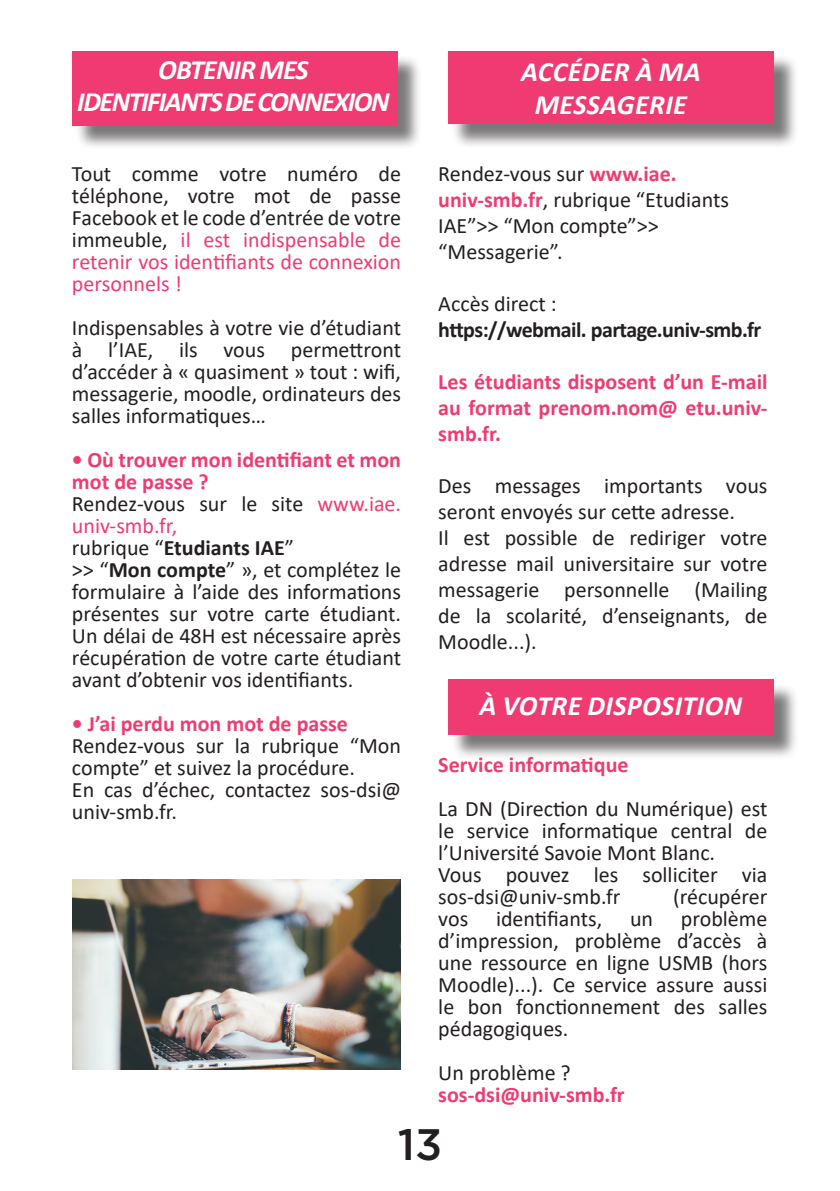
<style>
.page{position:relative;width:840px;height:1191px;background:#fff}
.page>*{position:absolute;margin:0;border:0;box-sizing:border-box;transform-origin:0 0}
.t1{font:500 44px "Gotham";color:#231f20}
.t2{font:italic 700 28px "Calibri";letter-spacing:.015em;color:#fff}
.t3{font:italic 700 28px "Calibri";letter-spacing:-.05em;color:#fff}
.t4{font:italic 700 28px "Calibri";letter-spacing:-.03em;color:#fff}
.t5{font:22px/22px "Calibri";color:#231f20;text-align:justify}
.t6{font:700 22px/26px "Calibri";color:#ef3b72}
.t7{font:700 22px "Calibri";letter-spacing:-.025em;color:#231f20}
.t8{font:700 22px "Calibri";color:#231f20}
.s1{color:#ef3b72}
.s2{font-weight:400}
.s3{font-weight:700}
.s4{font-weight:700;color:#ef3b72}
</style>
<div class="page">
<div style="left:75px;top:55px;width:347px;height:95px;background:#231f20;opacity:.6"></div>
<div style="left:72px;top:51px;width:325px;height:74px;background:#ef3b72"></div>
<div style="left:451px;top:54px;width:347px;height:95px;background:#231f20;opacity:.6"></div>
<div style="left:448px;top:51px;width:325px;height:73px;background:#ef3b72"></div>
<div style="left:451px;top:683px;width:347px;height:77px;background:#231f20;opacity:.6"></div>
<div style="left:448px;top:680px;width:325px;height:55px;background:#ef3b72"></div>
<img style="left:73px;top:879px;width:327px;height:190px">
<p class="t4" style="left:158px;top:50px;width:152px">OBTENIR MES</p>
<p class="t3" style="left:77px;top:82px;width:313px">IDENTIFIANTS DE CONNEXION</p>
<p class="t5" style="left:72px;top:162px;width:330px">Tout comme votre numéro de téléphone, votre mot de passe Facebook et le code d’entrée de votre immeuble, <span class="s1">il est indispensable de retenir vos identifiants de connexion personnels !</span></p>
<p class="t5" style="left:72px;top:316px;width:330px">Indispensables à votre vie d’étudiant à l’IAE, ils vous permettront d’accéder à « quasiment » tout : wifi, messagerie, moodle, ordinateurs des salles informatiques…</p>
<p class="t6" style="left:72px;top:448px;width:330px;line-height:22px">• Où trouver mon identifiant et mon mot de passe ?</p>
<p class="t5" style="left:72px;top:492px;width:330px">Rendez-vous sur le site <span class="s1">www.iae. univ-smb.fr,</span></p>
<p class="t8" style="left:72px;top:532px;width:223px"><span class="s2">rubrique “</span>Etudiants IAE<span class="s2">”</span></p>
<p class="t5" style="left:72px;top:558px;width:330px">&gt;&gt; “<span class="s3">Mon compte</span>” », et complétez le formulaire à l’aide des informations présentes sur votre carte étudiant.<br>Un délai de 48H est nécessaire après récupération de votre carte étudiant avant d’obtenir vos identifiants.</p>
<p class="t6" style="left:72px;top:710px;width:277px">• J’ai perdu mon mot de passe</p>
<p class="t5" style="left:72px;top:734px;width:330px">Rendez-vous sur la rubrique “Mon compte” et suivez la procédure.</p>
<p class="t5" style="left:72px;top:778px;width:330px">En cas d’échec, contactez sos-dsi@ univ-smb.fr.</p>
<p class="t2" style="left:521px;top:52px;width:181px">ACCÉDER À MA</p>
<p class="t2" style="left:534px;top:85px;width:154px">MESSAGERIE</p>
<p class="t5" style="left:438px;top:162px;width:240px">Rendez-vous sur <span class="s4">www.iae.</span></p>
<p class="t5" style="left:438px;top:188px;width:292px"><span class="s4">univ-smb.fr</span>, rubrique “Etudiants</p>
<p class="t5" style="left:438px;top:214px;width:222px">IAE”&gt;&gt; “Mon compte”&gt;&gt;</p>
<p class="t5" style="left:438px;top:240px;width:126px">“Messagerie”.</p>
<p class="t5" style="left:438px;top:292px;width:120px">Accès direct :</p>
<p class="t7" style="left:438px;top:314px;width:324px">https://webmail. partage.univ-smb.fr</p>
<p class="t6" style="left:438px;top:368px;width:330px;text-align:justify">Les étudiants disposent d’un E-mail au format prenom.nom@ etu.univ&shy;smb.fr.</p>
<p class="t5" style="left:438px;top:472px;width:330px;line-height:26px">Des messages importants vous seront envoyés sur cette adresse.</p>
<p class="t5" style="left:438px;top:524px;width:330px;line-height:26px">Il est possible de rediriger votre adresse mail universitaire sur votre messagerie personnelle (Mailing de la scolarité, d’enseignants, de Moodle...).</p>
<p class="t2" style="left:479px;top:686px;width:264px">À VOTRE DISPOSITION</p>
<p class="t6" style="left:438px;top:751px;width:192px">Service informatique</p>
<p class="t5" style="left:438px;top:797px;width:330px">La DN (Direction du Numérique) est le service informatique central de l’Université Savoie Mont Blanc.</p>
<p class="t5" style="left:438px;top:863px;width:330px">Vous pouvez les solliciter via sos-dsi@univ-smb.fr</p>
<p class="t5" style="left:672px;top:885px;width:96px">(récupérer</p>
<p class="t5" style="left:438px;top:907px;width:330px;text-indent:242px">problème d’impression, problème d’accès à une ressource en ligne USMB (hors Moodle)...). Ce service assure aussi le bon fonctionnement des salles pédagogiques.</p>
<p class="t5" style="left:438px;top:1061px;width:134px">Un problème ?</p>
<p class="t6" style="left:438px;top:1081px;width:188px">sos-dsi@univ-smb.fr</p>
<p class="t5" style="left:438px;top:907px;width:31px">vos</p>
<p class="t5" style="left:495px;top:907px;width:108px">identifiants,</p>
<p class="t5" style="left:629px;top:907px;width:25px">un</p>
<h1 class="t1" style="left:397px;top:1115px;width:46px">13</h1>
</div>
